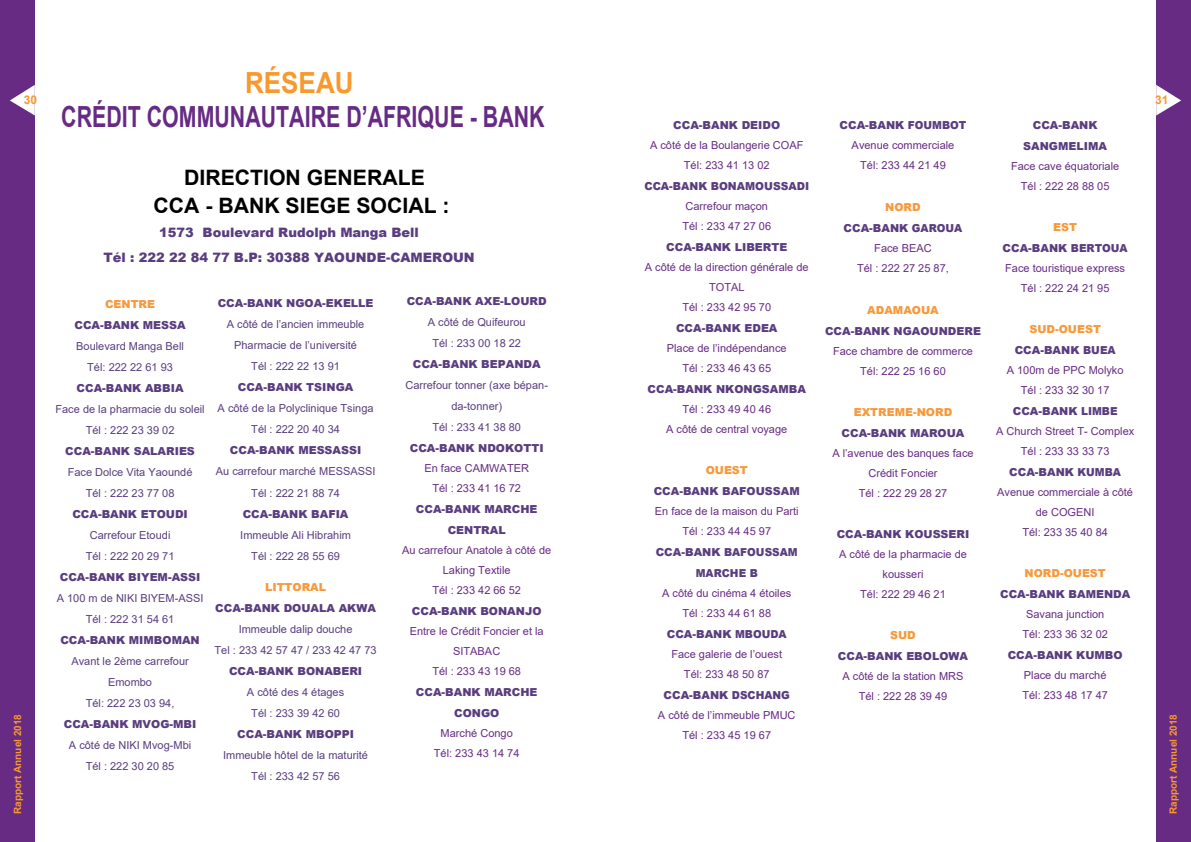
<style>
.page{position:relative;width:1191px;height:842px;background:#fff}
.page>*{position:absolute;margin:0;border:0;box-sizing:border-box;transform-origin:0 0}
.t1{font:700 29.1px "Arial";color:#672b84;scale:.73 1}
.t2{font:700 29.1px "Arial";color:#f8992e;scale:.89 1}
.t3{font:700 21.2px/28.3px "Arial";color:#000001;text-align:center}
.t4{font:900 13px/24.8px "Arial";color:#593d7f;text-align:center}
.t5{font:700 12px "Arial";color:#f8992e}
.t6{font:11px/20px "Arial";color:#672b84;text-align:center}
.t7{font:900 11px/21px "Arial";color:#593d7f;text-align:center}
.t8{font:11px/21px "Arial";color:#593d7f;text-align:center}
.t9{font:900 11px "Arial";color:#f7993a}
.t10{font:700 10px "Arial";color:#f8992e}
</style>
<div class="page">
<div style="left:1156px;top:0;width:35px;height:842px;background:#672b84"></div>
<div style="left:0;top:0;width:35px;height:842px;background:#672b84"></div>
<svg style="left:10px;top:85px;width:25px;height:30px"></svg>
<svg style="left:1156px;top:85px;width:25px;height:30px"></svg>
<p class="t5" style="left:24px;top:91px;width:15px">30</p>
<p class="t10" style="left:10px;top:814px;width:101px;rotate:-90deg">Rapport Annuel 2018</p>
<h1 class="t2" style="left:245px;top:62px;width:123px">RÉSEAU</h1>
<h1 class="t1" style="left:61px;top:96px;width:663px">CRÉDIT COMMUNAUTAIRE D’AFRIQUE - BANK</h1>
<h2 class="t3" style="left:153px;top:164px;width:298px">DIRECTION GENERALE<br>CCA - BANK SIEGE SOCIAL :</h2>
<p class="t4" style="left:103px;top:219px;width:373px">1573 Boulevard Rudolph Manga Bell<br>Tél : 222 22 84 77 B.P: 30388 YAOUNDE-CAMEROUN</p>
<p class="t9" style="left:105px;top:296px;width:52px">CENTRE</p>
<p class="t7" style="left:74px;top:314px;width:113px">CCA-BANK MESSA</p>
<p class="t8" style="left:76px;top:335px;width:109px">Boulevard Manga Bell<br>Tél: 222 22 61 93</p>
<p class="t7" style="left:77px;top:377px;width:108px">CCA-BANK ABBIA</p>
<p class="t8" style="left:55px;top:398px;width:151px">Face de la pharmacie du soleil<br>Tél : 222 23 39 02</p>
<p class="t7" style="left:65px;top:440px;width:131px">CCA-BANK SALARIES</p>
<p class="t8" style="left:68px;top:461px;width:126px">Face Dolce Vita Yaoundé<br>Tél : 222 23 77 08</p>
<p class="t7" style="left:72px;top:503px;width:117px">CCA-BANK ETOUDI</p>
<p class="t8" style="left:86px;top:524px;width:90px">Carrefour Etoudi<br>Tél : 222 20 29 71</p>
<p class="t7" style="left:60px;top:566px;width:142px">CCA-BANK BIYEM-ASSI</p>
<p class="t8" style="left:57px;top:587px;width:148px">A 100 m de NIKI BIYEM-ASSI<br>Tél : 222 31 54 61</p>
<p class="t7" style="left:60px;top:629px;width:141px">CCA-BANK MIMBOMAN</p>
<p class="t8" style="left:71px;top:650px;width:119px">Avant le 2ème carrefour<br>Emombo<br>Tél: 222 23 03 94,</p>
<p class="t7" style="left:64px;top:713px;width:134px">CCA-BANK MVOG-MBI</p>
<p class="t8" style="left:69px;top:734px;width:124px">A côté de NIKI Mvog-Mbi<br>Tél : 222 30 20 85</p>
<p class="t7" style="left:407px;top:290px;width:141px">CCA-BANK AXE-LOURD</p>
<p class="t8" style="left:428px;top:312px;width:99px">A côté de Quifeurou<br>Tél : 233 00 18 22</p>
<p class="t7" style="left:413px;top:353px;width:129px">CCA-BANK BEPANDA</p>
<p class="t8" style="left:405px;top:375px;width:144px">Carrefour tonner (axe bépan&shy;da-tonner)<br>Tél : 233 41 38 80</p>
<p class="t7" style="left:410px;top:437px;width:135px">CCA-BANK NDOKOTTI</p>
<p class="t6" style="left:424px;top:458px;width:106px">En face CAMWATER<br>Tél : 233 41 16 72</p>
<p class="t7" style="left:416px;top:498px;width:123px">CCA-BANK MARCHE<br>CENTRAL</p>
<p class="t6" style="left:402px;top:540px;width:151px">Au carrefour Anatole à côté de<br>Laking Textile<br>Tél : 233 42 66 52</p>
<p class="t7" style="left:412px;top:600px;width:131px">CCA-BANK BONANJO</p>
<p class="t6" style="left:410px;top:621px;width:135px">Entre le Crédit Foncier et la<br>SITABAC<br>Tél : 233 43 19 68</p>
<p class="t7" style="left:416px;top:681px;width:123px">CCA-BANK MARCHE<br>CONGO</p>
<p class="t6" style="left:434px;top:723px;width:87px">Marché Congo<br>Tél: 233 43 14 74</p>
<p class="t7" style="left:218px;top:293px;width:157px">CCA-BANK NGOA-EKELLE</p>
<p class="t8" style="left:227px;top:314px;width:139px">A côté de l’ancien immeuble<br>Pharmacie de l’université<br>Tél : 222 22 13 91</p>
<p class="t7" style="left:238px;top:377px;width:117px">CCA-BANK TSINGA</p>
<p class="t8" style="left:218px;top:398px;width:157px">A côté de la Polyclinique Tsinga<br>Tél : 222 20 40 34</p>
<p class="t7" style="left:230px;top:440px;width:133px">CCA-BANK MESSASSI</p>
<p class="t8" style="left:216px;top:461px;width:161px">Au carrefour marché MESSASSI<br>Tél : 222 21 88 74</p>
<p class="t7" style="left:243px;top:503px;width:107px">CCA-BANK BAFIA</p>
<p class="t8" style="left:240px;top:524px;width:112px">Immeuble Ali Hibrahim<br>Tél : 222 28 55 69</p>
<p class="t9" style="left:265px;top:579px;width:63px">LITTORAL</p>
<p class="t7" style="left:215px;top:597px;width:162px">CCA-BANK DOUALA AKWA</p>
<p class="t8" style="left:214px;top:618px;width:164px">Immeuble dalip douche<br>Tel : 233 42 57 47 / 233 42 47 73</p>
<p class="t7" style="left:229px;top:660px;width:135px">CCA-BANK BONABERI</p>
<p class="t8" style="left:247px;top:681px;width:99px">A côté des 4 étages<br>Tél : 233 39 42 60</p>
<p class="t7" style="left:237px;top:723px;width:118px">CCA-BANK MBOPPI</p>
<p class="t8" style="left:223px;top:744px;width:146px">Immeuble hôtel de la maturité<br>Tél : 233 42 57 56</p>
<p class="t7" style="left:673px;top:114px;width:108px">CCA-BANK DEIDO</p>
<p class="t6" style="left:650px;top:135px;width:155px">A côté de la Boulangerie COAF<br>Tél: 233 41 13 02</p>
<p class="t7" style="left:644px;top:176px;width:166px">CCA-BANK BONAMOUSSADI</p>
<p class="t6" style="left:682px;top:196px;width:90px;text-align:left">Carrefour maçon<br>Tél : 233 47 27 06</p>
<p class="t7" style="left:666px;top:237px;width:122px">CCA-BANK LIBERTE</p>
<p class="t6" style="left:645px;top:257px;width:165px">A côté de la direction générale de<br>TOTAL<br>Tél : 233 42 95 70</p>
<p class="t7" style="left:676px;top:318px;width:103px">CCA-BANK EDEA</p>
<p class="t6" style="left:667px;top:338px;width:121px">Place de l’indépendance<br>Tél : 233 46 43 65</p>
<p class="t7" style="left:647px;top:378px;width:160px">CCA-BANK NKONGSAMBA</p>
<p class="t6" style="left:666px;top:399px;width:123px">Tél : 233 49 40 46<br>A côté de central voyage</p>
<p class="t9" style="left:705px;top:462px;width:44px">OUEST</p>
<p class="t7" style="left:653px;top:480px;width:148px">CCA-BANK BAFOUSSAM</p>
<p class="t6" style="left:655px;top:501px;width:145px">En face de la maison du Parti<br>Tél : 233 44 45 97</p>
<p class="t7" style="left:656px;top:542px;width:143px">CCA-BANK BAFOUSSAM<br>MARCHE B</p>
<p class="t6" style="left:662px;top:583px;width:131px">A côté du cinéma 4 étoiles<br>Tél : 233 44 61 88</p>
<p class="t7" style="left:667px;top:624px;width:121px">CCA-BANK MBOUDA</p>
<p class="t6" style="left:671px;top:644px;width:112px">Face galerie de l’ouest<br>Tél: 233 48 50 87</p>
<p class="t7" style="left:663px;top:685px;width:128px">CCA-BANK DSCHANG</p>
<p class="t6" style="left:658px;top:705px;width:139px">A côté de l’immeuble PMUC<br>Tél : 233 45 19 67</p>
<p class="t7" style="left:839px;top:115px;width:128px">CCA-BANK FOUMBOT</p>
<p class="t6" style="left:851px;top:135px;width:104px">Avenue commerciale<br>Tél: 233 44 21 49</p>
<p class="t9" style="left:885px;top:199px;width:37px">NORD</p>
<p class="t7" style="left:843px;top:218px;width:120px">CCA-BANK GAROUA</p>
<p class="t6" style="left:857px;top:238px;width:93px">Face BEAC<br>Tél : 222 27 25 87,</p>
<p class="t9" style="left:867px;top:302px;width:73px">ADAMAOUA</p>
<p class="t7" style="left:825px;top:321px;width:157px">CCA-BANK NGAOUNDERE</p>
<p class="t6" style="left:833px;top:341px;width:141px">Face chambre de commerce<br>Tél: 222 25 16 60</p>
<p class="t9" style="left:854px;top:404px;width:100px">EXTREME-NORD</p>
<p class="t7" style="left:841px;top:422px;width:124px">CCA-BANK MAROUA</p>
<p class="t6" style="left:832px;top:443px;width:143px">A l’avenue des banques face<br>Crédit Foncier<br>Tél : 222 29 28 27</p>
<p class="t7" style="left:836px;top:523px;width:134px">CCA-BANK KOUSSERI</p>
<p class="t6" style="left:839px;top:544px;width:129px">A côté de la pharmacie de kousseri<br>Tél: 222 29 46 21</p>
<p class="t9" style="left:890px;top:627px;width:27px">SUD</p>
<p class="t7" style="left:838px;top:645px;width:132px">CCA-BANK EBOLOWA</p>
<p class="t6" style="left:842px;top:666px;width:123px">A côté de la station MRS<br>Tél : 222 28 39 49</p>
<p class="t7" style="left:1023px;top:114px;width:85px">CCA-BANK<br>SANGMELIMA</p>
<p class="t6" style="left:1011px;top:156px;width:110px">Face cave équatoriale<br>Tél : 222 28 88 05</p>
<p class="t9" style="left:1053px;top:219px;width:25px">EST</p>
<p class="t7" style="left:1002px;top:237px;width:127px">CCA-BANK BERTOUA</p>
<p class="t6" style="left:1005px;top:258px;width:121px">Face touristique express<br>Tél : 222 24 21 95</p>
<p class="t9" style="left:1029px;top:321px;width:73px">SUD-OUEST</p>
<p class="t7" style="left:1014px;top:340px;width:102px">CCA-BANK BUEA</p>
<p class="t6" style="left:1006px;top:360px;width:118px">A 100m de PPC Molyko<br>Tél : 233 32 30 17</p>
<p class="t7" style="left:1012px;top:401px;width:106px">CCA-BANK LIMBE</p>
<p class="t6" style="left:996px;top:421px;width:140px">A Church Street T- Complex<br>Tél : 233 33 33 73</p>
<p class="t7" style="left:1009px;top:462px;width:113px">CCA-BANK KUMBA</p>
<p class="t6" style="left:997px;top:482px;width:137px">Avenue commerciale à côté de COGENI<br>Tél: 233 35 40 84</p>
<p class="t9" style="left:1024px;top:565px;width:83px">NORD-OUEST</p>
<p class="t7" style="left:1000px;top:584px;width:132px">CCA-BANK BAMENDA</p>
<p class="t6" style="left:1022px;top:604px;width:87px">Savana junction<br>Tél: 233 36 32 02</p>
<p class="t7" style="left:1007px;top:644px;width:116px">CCA-BANK KUMBO</p>
<p class="t6" style="left:1022px;top:665px;width:87px;text-align:left">Place du marché<br>Tél: 233 48 17 47</p>
<p class="t5" style="left:1155px;top:91px;width:15px">31</p>
<p class="t10" style="left:1166px;top:814px;width:101px;rotate:-90deg">Rapport Annuel 2018</p>
</div>
